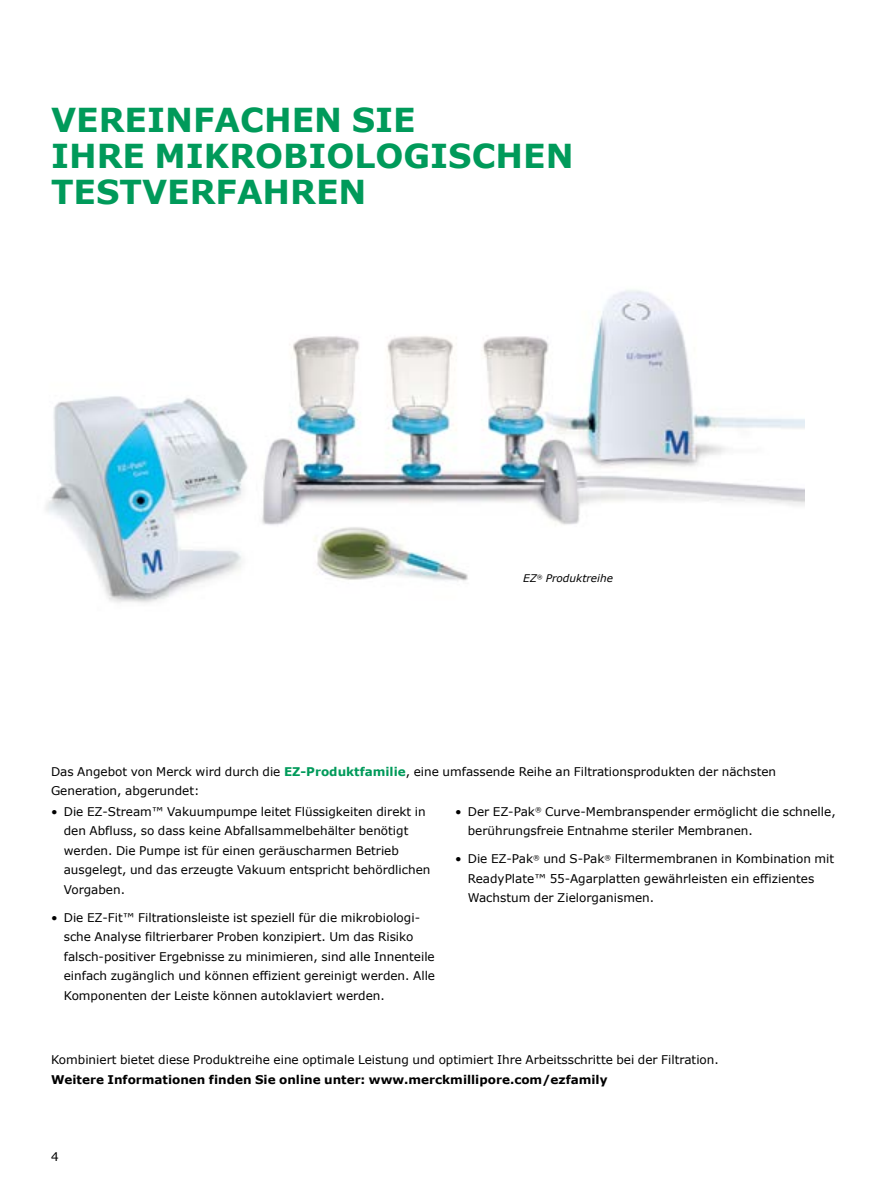
<style>
.page{position:relative;width:893px;height:1188px;background:#fff}
.page>*{position:absolute;margin:0;border:0;box-sizing:border-box;transform-origin:0 0}
.t1{font:700 33px/36px "Verdana";color:#009a5a}
.t2{font:12px/19.5px "Verdana";color:#000}
.t3{font:700 12px "Verdana";color:#000}
.t4{font:italic 10.5px "Verdana";color:#000}
.s1{font-weight:700;color:#009a5a}
</style>
<div class="page">
<img style="left:46px;top:290px;width:758px;height:313px">
<h1 class="t1" style="left:51px;top:101px;width:524px">VEREINFACHEN SIE<br>IHRE MIKROBIOLOGISCHEN<br>TESTVERFAHREN</h1>
<p class="t4" style="left:523px;top:571px;width:91px">EZ<sup>®</sup> Produktreihe</p>
<p class="t2" style="left:51px;top:762px;width:727px">Das Angebot von Merck wird durch die <span class="s1">EZ-Produktfamilie</span>, eine umfassende Reihe an Filtrationsprodukten der nächsten<br>Generation, abgerundet:</p>
<p class="t2" style="left:64px;top:802px;width:368px;text-indent:-13px">• Die EZ-Stream™ Vakuumpumpe leitet Flüssigkeiten direkt in den Abfluss, so dass keine Abfallsammelbehälter benötigt werden. Die Pumpe ist für einen geräuscharmen Betrieb ausgelegt, und das erzeugte Vakuum entspricht behördlichen Vorgaben.</p>
<p class="t2" style="left:64px;top:908px;width:373px;text-indent:-13px">• Die EZ-Fit™ Filtrationsleiste ist speziell für die mikrobiologi&shy;sche Analyse filtrierbarer Proben konzipiert. Um das Risiko falsch-positiver Ergebnisse zu minimieren, sind alle Innenteile einfach zugänglich und können effizient gereinigt werden. Alle Komponenten der Leiste können autoklaviert werden.</p>
<p class="t2" style="left:468px;top:802px;width:369px;text-indent:-13px">• Der EZ-Pak<sup>®</sup> Curve-Membranspender ermöglicht die schnelle, berührungsfreie Entnahme steriler Membranen.</p>
<p class="t2" style="left:468px;top:849px;width:368px;text-indent:-13px">• Die EZ-Pak<sup>®</sup> und S-Pak<sup>®</sup> Filtermembranen in Kombination mit<br>ReadyPlate™ 55-Agarplatten gewährleisten ein effizientes<br>Wachstum der Zielorganismen.</p>
<p class="t2" style="left:51px;top:1050px;width:669px">Kombiniert bietet diese Produktreihe eine optimale Leistung und optimiert Ihre Arbeitsschritte bei der Filtration.</p>
<p class="t3" style="left:51px;top:1071px;width:558px">Weitere Informationen finden Sie online unter: www.merckmillipore.com/ezfamily</p>
<p class="t2" style="left:51px;top:1147px;width:9px">4</p>
</div>
